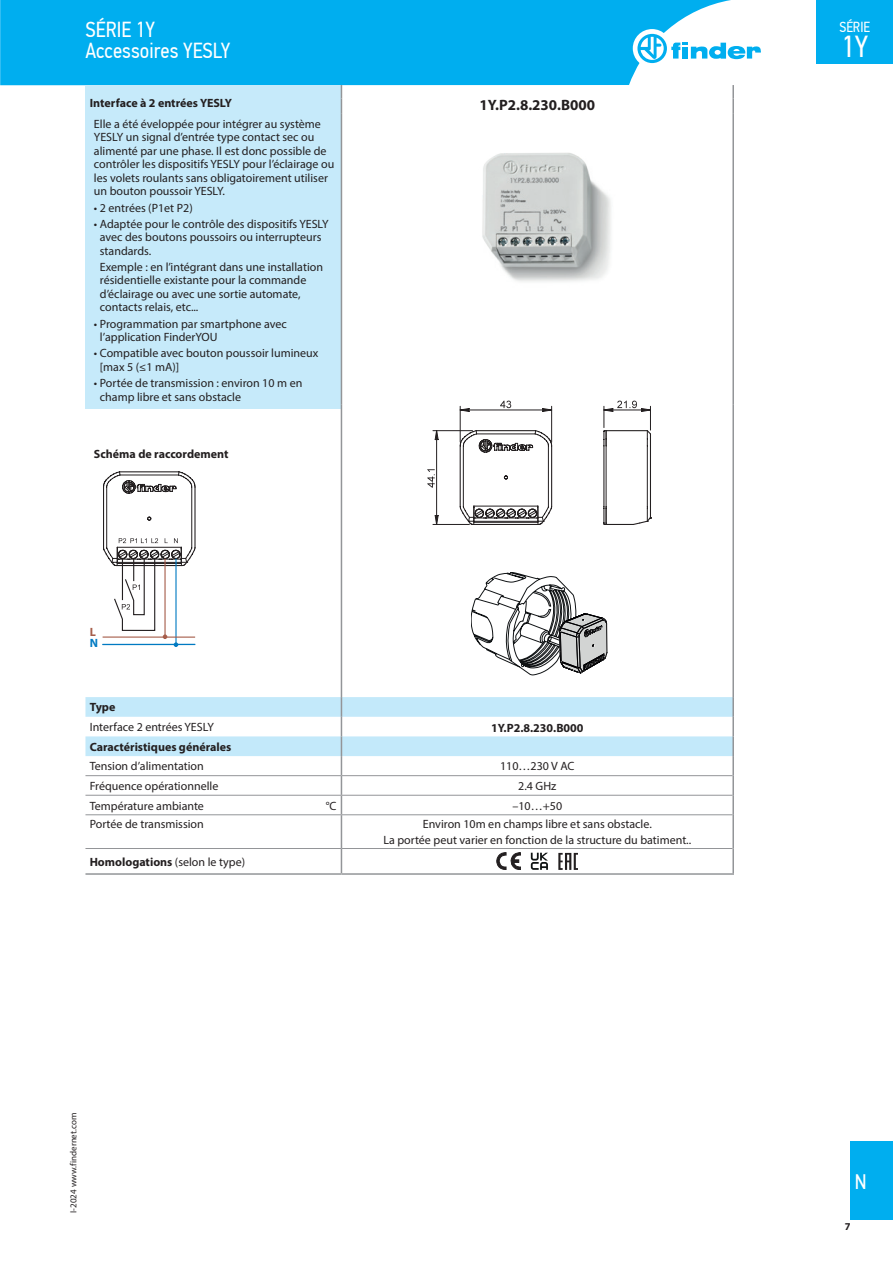
<style>
.page{position:relative;width:893px;height:1263px;background:#fff}
.page>*{position:absolute;margin:0;border:0;box-sizing:border-box;transform-origin:0 0}
.t1{font:30.3px "PF Din Text Cond Pro";color:#fff}
.t2{font:21.75px/21px "PF Din Text Cond Pro";color:#fff}
.t3{font:21px "PF Din Text Cond Pro";color:#fff}
.Corpo_Bold_10pt{font:700 15px "Myriad Pro";color:#231f20}
.t4{font:14.55px "PF Din Text Cond Pro";color:#fff}
.Corpo_Elenco_puntato{font:12px/13.5px "Myriad Pro";color:#231f20}
.Corpo{font:12px "Myriad Pro";color:#231f20}
.Corpo_Centrato{font:12px/16.2px "Myriad Pro";color:#231f20;text-align:center}
.Corpo_Bold{font:700 12px "Myriad Pro";color:#231f20}
.Corpo-2{font:700 12px "Myriad Pro";color:#231f20}
.Corpo_Elenco_puntato-2{font:700 12px "Myriad Pro";color:#231f20}
.Allinea_al_Punto{font:700 12px "Myriad Pro";color:#231f20}
.t5{font:700 12px "Myriad Pro";color:#007ac2}
.t6{font:700 12px "Myriad Pro";color:#a65d4a}
.t7{font:700 10.5px "Myriad Pro";color:#231f20}
.t8{font:9px "Myriad Pro";color:#231f20}
.s1{font-weight:400}
</style>
<div class="page">
<div style="left:0;top:0;width:731px;height:85px;background:#00aeef"></div>
<div style="left:633px;top:29px;width:38px;height:39px;background:#fff;border-radius:50%"></div>
<svg style="left:637px;top:34px;width:124px;height:29px"></svg>
<div style="left:816px;top:0;width:77px;height:64px;background:#00aeef"></div>
<div style="left:850px;top:1141px;width:43px;height:79px;background:#00aeef"></div>
<div style="left:85px;top:85px;width:256px;height:323px;background:#c6eafa"></div>
<svg style="left:732px;top:85px;width:2px;height:29px"></svg>
<hr style="left:732px;top:795px;width:2px;height:20px;background:#939598">
<hr style="left:85px;top:814px;width:256px;height:1px;background:#939598">
<hr style="left:732px;top:114px;width:2px;height:291px;background:#939598">
<hr style="left:732px;top:405px;width:2px;height:292px;background:#939598">
<hr style="left:341px;top:114px;width:1px;height:291px;background:#939598">
<hr style="left:341px;top:405px;width:1px;height:292px;background:#939598">
<svg style="left:341px;top:85px;width:1px;height:29px"></svg>
<svg style="left:341px;top:849px;width:1px;height:24px"></svg>
<hr style="left:732px;top:848px;width:2px;height:25px;background:#939598">
<hr style="left:341px;top:814px;width:391px;height:1px;background:#939598">
<hr style="left:341px;top:815px;width:1px;height:33px;background:#939598">
<hr style="left:732px;top:815px;width:2px;height:33px;background:#939598">
<hr style="left:85px;top:848px;width:256px;height:1px;background:#939598">
<hr style="left:341px;top:848px;width:391px;height:1px;background:#939598">
<svg style="left:85px;top:697px;width:649px;height:117px"></svg>
<hr style="left:732px;top:736px;width:2px;height:20px;background:#939598">
<hr style="left:85px;top:873px;width:256px;height:2px;background:#939598">
<hr style="left:341px;top:873px;width:393px;height:2px;background:#939598">
<img style="left:482px;top:153px;width:129px;height:129px">
<svg style="left:459px;top:429px;width:94px;height:96px"></svg>
<hr style="left:474px;top:506px;width:64px;height:1px;background:#231f20">
<svg style="left:603px;top:401px;width:48px;height:124px"></svg>
<hr style="left:604px;top:410px;width:46px;height:1px;background:#231f20">
<hr style="left:460px;top:406px;width:1px;height:36px;background:#231f20">
<hr style="left:551px;top:406px;width:1px;height:36px;background:#231f20">
<svg style="left:500px;top:401px;width:11px;height:7px"></svg>
<svg style="left:460px;top:408px;width:9px;height:4px"></svg>
<svg style="left:542px;top:408px;width:10px;height:4px"></svg>
<hr style="left:460px;top:410px;width:92px;height:1px;background:#231f20">
<hr style="left:433px;top:430px;width:39px;height:1px;background:#231f20">
<hr style="left:433px;top:524px;width:36px;height:1px;background:#231f20">
<svg style="left:427px;top:469px;width:8px;height:19px"></svg>
<svg style="left:435px;top:430px;width:3px;height:10px"></svg>
<svg style="left:435px;top:515px;width:3px;height:9px"></svg>
<hr style="left:436px;top:431px;width:1px;height:93px;background:#231f20">
<svg style="left:471px;top:572px;width:137px;height:103px"></svg>
<svg style="left:102px;top:471px;width:94px;height:176px"></svg>
<svg style="left:558px;top:853px;width:20px;height:17px"></svg>
<svg style="left:531px;top:853px;width:17px;height:17px"></svg>
<svg style="left:497px;top:852px;width:23px;height:18px"></svg>
<h2 class="t2" style="left:85px;top:19px;width:146px">SÉRIE 1Y<br>Accessoires YESLY</h2>
<p class="Corpo_Bold" style="left:90px;top:95px;width:144px">Interface à 2 entrées YESLY</p>
<p class="Corpo_Elenco_puntato" style="left:94px;top:117px;width:242px">Elle a été éveloppée pour intégrer au système YESLY un signal d’entrée type contact sec ou alimenté par une phase. Il est donc possible de contrôler les dispositifs YESLY pour l’éclairage ou les volets roulants sans obligatoirement utiliser un bouton poussoir YESLY.</p>
<p class="Corpo_Elenco_puntato" style="left:94px;top:201px;width:100px">• 2 entrées (P1et P2)</p>
<p class="Corpo_Elenco_puntato" style="left:100px;top:217px;width:230px;text-indent:-6px">• Adaptée pour le contrôle des dispositifs YESLY avec des boutons poussoirs ou interrupteurs standards.</p>
<p class="Corpo_Elenco_puntato" style="left:100px;top:260px;width:225px">Exemple : en l’intégrant dans une installation résidentielle existante pour la commande d’éclairage ou avec une sortie automate, contacts relais, etc...</p>
<p class="Corpo_Elenco_puntato" style="left:100px;top:317px;width:189px;text-indent:-6px">• Programmation par smartphone avec l’application FinderYOU</p>
<p class="Corpo_Elenco_puntato" style="left:100px;top:346px;width:220px;text-indent:-6px">• Compatible avec bouton poussoir lumineux [max 5 (≤1 mA)]</p>
<p class="Corpo_Elenco_puntato" style="left:100px;top:376px;width:204px;text-indent:-6px">• Portée de transmission : environ 10 m en champ libre et sans obstacle</p>
<p class="Corpo_Elenco_puntato-2" style="left:94px;top:447px;width:136px">Schéma de raccordement</p>
<p class="t6" style="left:90px;top:624px;width:8px">L</p>
<p class="t5" style="left:90px;top:635px;width:10px">N</p>
<p class="Corpo_Bold_10pt" style="left:480px;top:95px;width:117px">1Y.P2.8.230.B000</p>
<p class="Corpo-2" style="left:90px;top:699px;width:27px">Type</p>
<p class="Corpo" style="left:90px;top:720px;width:126px">Interface 2 entrées YESLY</p>
<p class="Allinea_al_Punto" style="left:491px;top:720px;width:94px">1Y.P2.8.230.B000</p>
<p class="Corpo_Bold" style="left:90px;top:739px;width:143px">Caractéristiques générales</p>
<p class="Corpo" style="left:90px;top:759px;width:116px">Tension d’alimentation</p>
<p class="Corpo_Centrato" style="left:500px;top:758px;width:76px">110…230 V AC</p>
<p class="Corpo" style="left:90px;top:778px;width:130px">Fréquence opérationnelle</p>
<p class="Corpo" style="left:518px;top:778px;width:40px">2.4 GHz</p>
<p class="Corpo" style="left:90px;top:798px;width:116px">Température ambiante</p>
<p class="Corpo" style="left:326px;top:798px;width:12px">°C</p>
<p class="Corpo_Centrato" style="left:512px;top:797px;width:51px">–10…+50</p>
<p class="Corpo" style="left:90px;top:817px;width:116px">Portée de transmission</p>
<p class="Corpo_Centrato" style="left:383px;top:816px;width:309px">Environ 10m en champs libre et sans obstacle.<br>La portée peut varier en fonction de la structure du batiment..</p>
<p class="Corpo-2" style="left:90px;top:854px;width:157px">Homologations <span class="s1">(selon le type)</span></p>
<p class="t8" style="left:68px;top:1213px;width:101px;rotate:-90deg">I-2024 www.findernet.com</p>
<p class="t4" style="left:839px;top:19px;width:32px">SÉRIE</p>
<h1 class="t1" style="left:841px;top:28px;width:28px">1Y</h1>
<h3 class="t3" style="left:855px;top:1169px;width:13px">N</h3>
<p class="t7" style="left:845px;top:1219px;width:7px">7</p>
</div>
